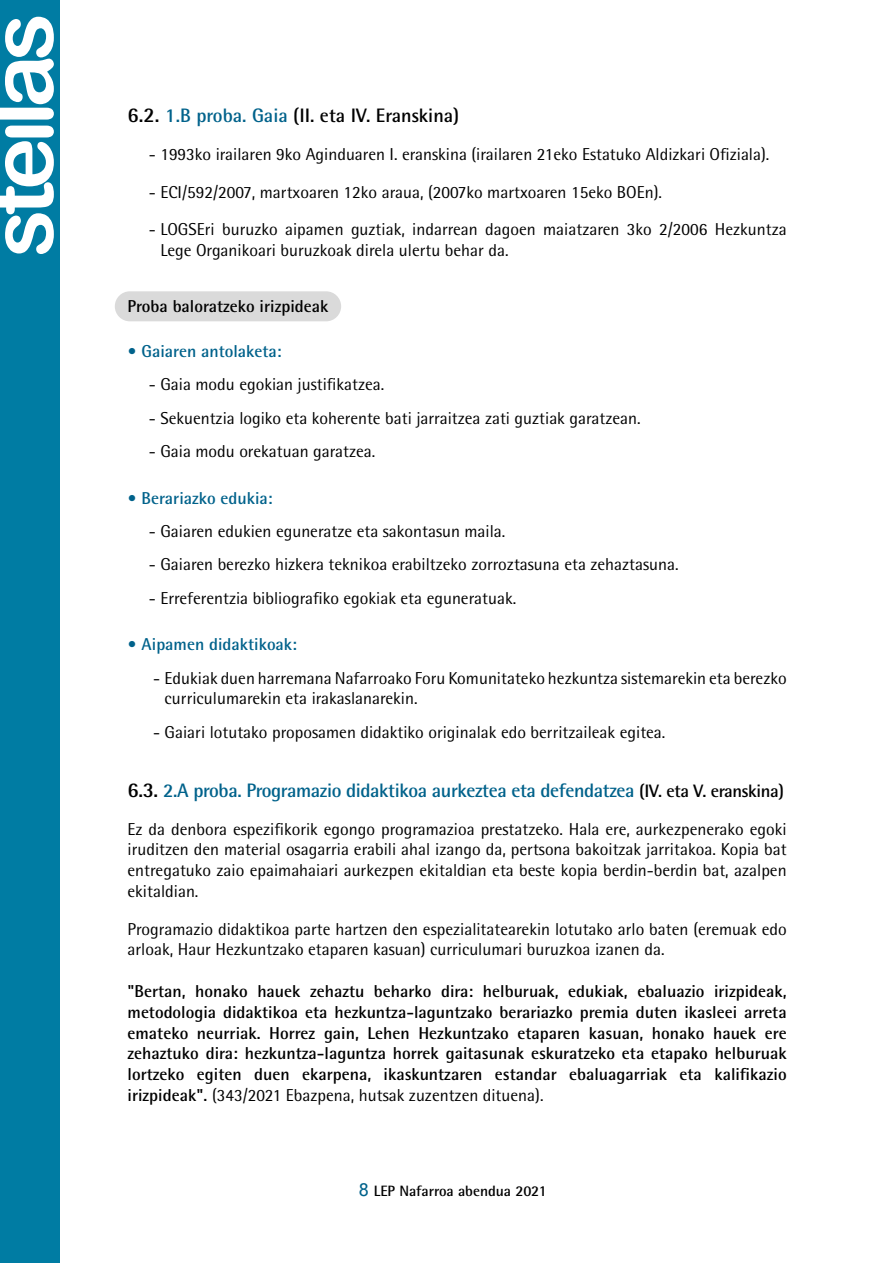
<style>
.page{position:relative;width:893px;height:1263px;background:#fff}
.page>*{position:absolute;margin:0;border:0;box-sizing:border-box;transform-origin:0 0}
.t1{font:90px "Arial Rounded MT Bold";letter-spacing:-.07em;color:#fff}
.t2{font:70.5px "Arial Rounded MT Bold";letter-spacing:-.07em;color:#e2eef5}
.t3{font:700 19.5px "Rotis Semi Sans";letter-spacing:-.02em;color:#00628b}
.t4{font:700 19.5px "Rotis Semi Sans";color:#000}
.t5{font:17.25px/20.7px "Rotis Semi Sans";color:#000}
.t6{font:700 17.25px/20.7px "Rotis Semi Sans";color:#000;text-align:justify}
.t7{font:700 17.25px "Rotis Semi Sans";color:#00628b}
.t8{font:700 15px "Rotis Semi Sans";color:#000}
.s1{font-size:21px}
.s2{color:#00628b}
.s3{font-size:21px;color:#000}
.s4{font-size:18px;color:#000}
.s5{font-weight:400}
.s6{font-family:"Avenir";font-weight:500;font-size:18px;color:#00628b}
</style>
<div class="page">
<div style="left:115px;top:291px;width:226px;height:30px;background:#dadada;border-radius:15px"></div>
<div style="left:0;top:0;width:60px;height:1263px;background:#007ca3"></div>
<h1 class="t1" style="left:-32px;top:258px;width:246px;rotate:-90deg">steilas</h1>
<h2 class="t2" style="left:-15px;top:234px;width:193px;rotate:-90deg">steilas</h2>
<p class="t4" style="left:128px;top:104px;width:333px"><span class="s1">6.2.</span> <span class="s2">1.B proba. Gaia</span> (II. eta IV. Eranskina)</p>
<p class="t5" style="left:149px;top:144px;width:622px">- 1993ko irailaren 9ko Aginduaren I. eranskina (irailaren 21eko Estatuko Aldizkari Ofiziala).</p>
<p class="t5" style="left:149px;top:181px;width:515px">- ECI/592/2007, martxoaren 12ko araua, (2007ko martxoaren 15eko BOEn).</p>
<p class="t5" style="left:160px;top:219px;width:628px;text-indent:-12px">- LOGSEri buruzko aipamen guztiak, indarrean dagoen maiatzaren 3ko 2/2006 Hezkuntza<br>Lege Organikoari buruzkoak direla ulertu behar da.</p>
<p class="t6" style="left:128px;top:296px;width:202px">Proba baloratzeko irizpideak</p>
<p class="t7" style="left:128px;top:340px;width:156px">• Gaiaren antolaketa:</p>
<p class="t5" style="left:149px;top:374px;width:237px">- Gaia modu egokian justifikatzea.</p>
<p class="t5" style="left:149px;top:407px;width:493px">- Sekuentzia logiko eta koherente bati jarraitzea zati guztiak garatzean.</p>
<p class="t5" style="left:149px;top:441px;width:228px">- Gaia modu orekatuan garatzea.</p>
<p class="t7" style="left:128px;top:487px;width:147px">• Berariazko edukia:</p>
<p class="t5" style="left:149px;top:521px;width:358px">- Gaiaren edukien eguneratze eta sakontasun maila.</p>
<p class="t5" style="left:149px;top:554px;width:531px">- Gaiaren berezko hizkera teknikoa erabiltzeko zorroztasuna eta zehaztasuna.</p>
<p class="t5" style="left:149px;top:588px;width:369px">- Erreferentzia bibliografiko egokiak eta eguneratuak.</p>
<p class="t7" style="left:128px;top:634px;width:171px">• Aipamen didaktikoak:</p>
<p class="t5" style="left:165px;top:667px;width:624px;text-indent:-12px">- Edukiak duen harremana Nafarroako Foru Komunitateko hezkuntza sistemarekin eta berezko curriculumarekin eta irakaslanarekin.</p>
<p class="t5" style="left:153px;top:721px;width:514px">- Gaiari lotutako proposamen didaktiko originalak edo berritzaileak egitea.</p>
<p class="t3" style="left:128px;top:778px;width:658px"><span class="s3">6.3.</span> 2.A proba. Programazio didaktikoa aurkeztea eta defendatzea <span class="s4">(IV. eta V. eranskina)</span></p>
<p class="t5" style="left:128px;top:818px;width:661px;text-align:justify">Ez da denbora espezifikorik egongo programazioa prestatzeko. Hala ere, aurkezpenerako egoki iruditzen den material osagarria erabili ahal izango da, pertsona bakoitzak jarritakoa. Kopia bat entregatuko zaio epaimahaiari aurkezpen ekitaldian eta beste kopia berdin-berdin bat, azalpen ekitaldian.</p>
<p class="t5" style="left:128px;top:918px;width:661px">Programazio didaktikoa parte hartzen den espezialitatearekin lotutako arlo baten (eremuak edo arloak, Haur Hezkuntzako etaparen kasuan) curriculumari buruzkoa izanen da.</p>
<p class="t6" style="left:128px;top:981px;width:661px">"Bertan, honako hauek zehaztu beharko dira: helburuak, edukiak, ebaluazio irizpideak, metodologia didaktikoa eta hezkuntza-laguntzako berariazko premia duten ikasleei arreta emateko neurriak. Horrez gain, Lehen Hezkuntzako etaparen kasuan, honako hauek ere zehaztuko dira: hezkuntza-laguntza horrek gaitasunak eskuratzeko eta etapako helburuak lortzeko egiten duen ekarpena, ikaskuntzaren estandar ebaluagarriak eta kalifikazio irizpideak". <span class="s5">(343/2021 Ebazpena, hutsak zuzentzen dituena).</span></p>
<p class="t8" style="left:359px;top:1182px;width:190px"><span class="s6">8</span> LEP Nafarroa abendua 2021</p>
</div>
